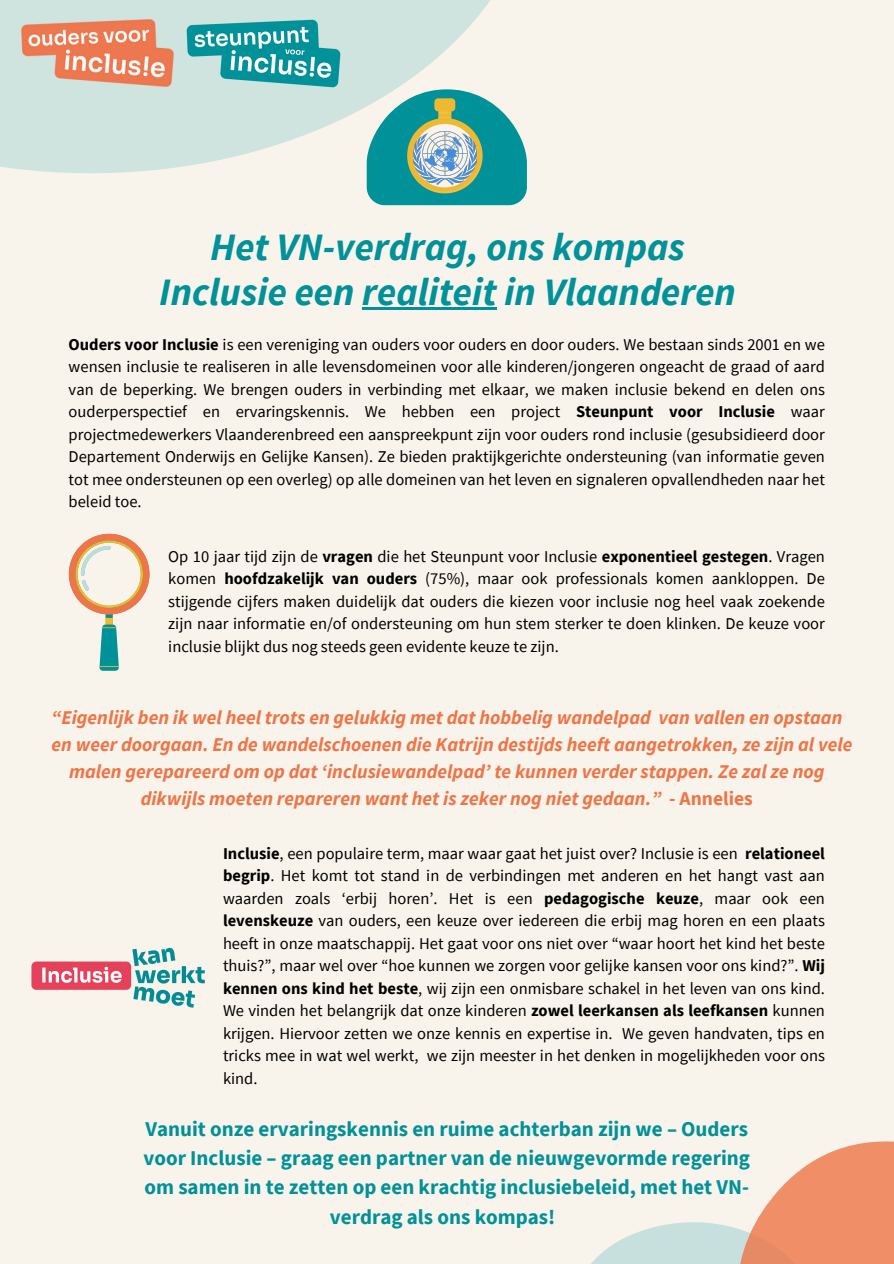
<style>
.page{position:relative;width:894px;height:1264px;background:#fff}
.page>*{position:absolute;margin:0;border:0;box-sizing:border-box;transform-origin:0 0}
.t1{font:italic 700 38.7px "Source Sans Pro";color:#009199}
.t2{font:700 21px/29.2px "Source Sans Pro";color:#009199;text-align:center}
.t3{font:italic 700 19.5px/27px "Source Sans Pro";color:#ee7548;text-align:center}
.t4{font:16.5px/22.5px "Source Sans Pro";color:#000;text-align:justify}
.s1{font-weight:700}
.s2{font-style:normal}
</style>
<div class="page">
<div style="left:0;top:0;width:893px;height:1263px;background:#f8f4eb"></div>
<svg style="left:592px;top:1141px;width:301px;height:122px"></svg>
<svg style="left:69px;top:533px;width:80px;height:137px"></svg>
<img style="left:31px;top:947px;width:174px;height:61px">
<svg style="left:0;top:0;width:527px;height:173px;fill:#cfe3df"></svg>
<svg style="left:366px;top:89px;width:160px;height:116px"></svg>
<img style="left:414px;top:132px;width:62px;height:52px">
<hr style="left:362px;top:307px;width:134px;height:3px;background:#009199">
<img style="left:19px;top:17px;width:156px;height:72px">
<img style="left:186px;top:18px;width:154px;height:70px">
<p class="t1" style="left:210px;top:221px;width:476px">Het VN-verdrag, ons kompas</p>
<p class="t1" style="left:159px;top:267px;width:578px">Inclusie een realiteit in Vlaanderen</p>
<h1 class="t4" style="left:69px;top:332px;width:757px"><span class="s1">Ouders voor Inclusie</span> is een vereniging van ouders voor ouders en door ouders. We bestaan sinds 2001 en we wensen inclusie te realiseren in alle levensdomeinen voor alle kinderen/jongeren ongeacht de graad of aard van de beperking. We brengen ouders in verbinding met elkaar, we maken inclusie bekend en delen ons ouderperspectief en ervaringskennis. We hebben een project <span class="s1">Steunpunt voor Inclusie</span> waar projectmedewerkers Vlaanderenbreed een aanspreekpunt zijn voor ouders rond inclusie (gesubsidieerd door Departement Onderwijs en Gelijke Kansen). Ze bieden praktijkgerichte ondersteuning (van informatie geven tot mee ondersteunen op een overleg) op alle domeinen van het leven en signaleren opvallendheden naar het beleid toe.</h1>
<h1 class="t4" style="left:168px;top:544px;width:658px">Op 10 jaar tijd zijn de <span class="s1">vragen</span> die het Steunpunt voor Inclusie <span class="s1">exponentieel gestegen</span>. Vragen komen <span class="s1">hoofdzakelijk van ouders</span> (75%), maar ook professionals komen aankloppen. De stijgende cijfers maken duidelijk dat ouders die kiezen voor inclusie nog heel vaak zoekende zijn naar informatie en/of ondersteuning om hun stem sterker te doen klinken. De keuze voor inclusie blijkt dus nog steeds geen evidente keuze te zijn.</h1>
<p class="t3" style="left:51px;top:703px;width:802px">“Eigenlijk ben ik wel heel trots en gelukkig met dat hobbelig wandelpad van vallen en opstaan en weer doorgaan. En de wandelschoenen die Katrijn destijds heeft aangetrokken, ze zijn al vele malen gerepareerd om op dat ‘inclusiewandelpad’ te kunnen verder stappen. Ze zal ze nog dikwijls moeten repareren want het is zeker nog niet gedaan.” <span class="s2">- Annelies</span></p>
<p class="t4" style="left:223px;top:841px;width:603px"><span class="s1">Inclusie</span>, een populaire term, maar waar gaat het juist over? Inclusie is een <span class="s1">relationeel begrip</span>. Het komt tot stand in de verbindingen met anderen en het hangt vast aan waarden zoals ‘erbij horen’. Het is een <span class="s1">pedagogische keuze</span>, maar ook een <span class="s1">levenskeuze</span> van ouders, een keuze over iedereen die erbij mag horen en een plaats heeft in onze maatschappij. Het gaat voor ons niet over “waar hoort het kind het beste thuis?”, maar wel over “hoe kunnen we zorgen voor gelijke kansen voor ons kind?”. <span class="s1">Wij kennen ons kind het beste</span>, wij zijn een onmisbare schakel in het leven van ons kind.<br>We vinden het belangrijk dat onze kinderen <span class="s1">zowel leerkansen als leefkansen</span> kunnen krijgen. Hiervoor zetten we onze kennis en expertise in. We geven handvaten, tips en tricks mee in wat wel werkt, we zijn meester in het denken in mogelijkheden voor ons kind.</p>
<p class="t2" style="left:143px;top:1113px;width:608px">Vanuit onze ervaringskennis en ruime achterban zijn we – Ouders voor Inclusie – graag een partner van de nieuwgevormde regering om samen in te zetten op een krachtig inclusiebeleid, met het VN&shy;verdrag als ons kompas!</p>
</div>
